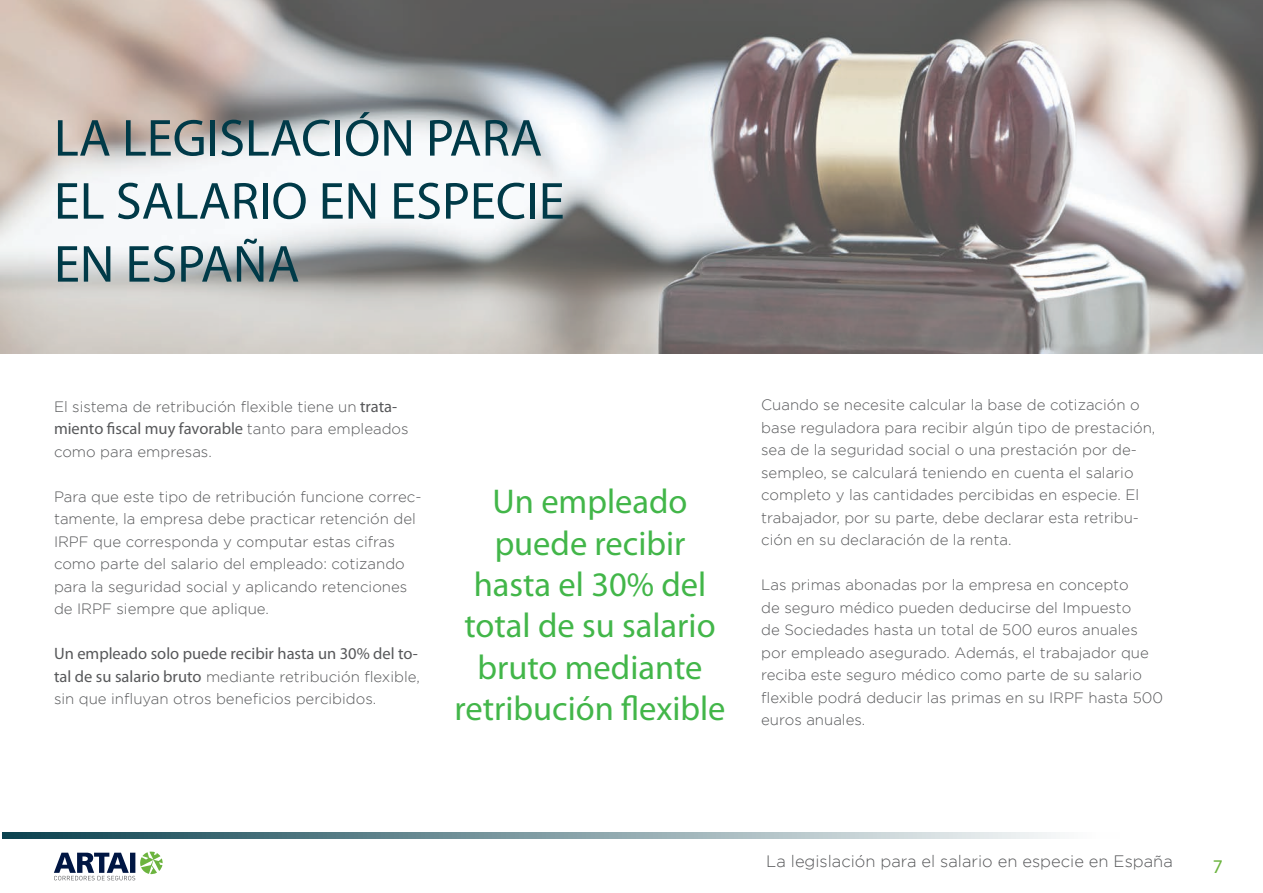
<style>
.page{position:relative;width:1263px;height:893px;background:#fff}
.page>*{position:absolute;margin:0;border:0;box-sizing:border-box;transform-origin:0 0}
.t1{font:52.5px/63px "Myriad Pro";color:#003a48}
.t2{font:34.5px/41.4px "Myriad Pro";color:#42b649;text-align:center}
.t3{font:19.5px "Myriad Pro";color:#6cb43f}
.t4{font:16.5px "Myriad Pro";color:#57585a}
.t5{font:300 16.5px "Gotham";color:#57585a}
.t6{font:300 15px/22.5px "Gotham";color:#57585a}
.s1{font-family:"Myriad Pro";font-weight:400;font-size:16.5px}
.s2{font-family:"Gotham";font-weight:300;font-size:15px}
</style>
<div class="page">
<svg style="left:2px;top:832px;width:1054px;height:7px;background:#7f9ba2"></svg>
<svg style="left:54px;top:851px;width:109px;height:29px"></svg>
<img style="left:0;top:0;width:1263px;height:353px">
<h1 class="t1" style="left:54px;top:106px;width:512px">LA LEGISLACIÓN PARA<br>EL SALARIO EN ESPECIE<br>EN ESPAÑA</h1>
<p class="t6" style="left:54px;top:395px;width:345px">El sistema de retribución flexible tiene un <span class="s1">trata-</span></p>
<p class="t4" style="left:54px;top:418px;width:356px">miento fiscal muy favorable <span class="s2">tanto para empleados</span></p>
<p class="t6" style="left:54px;top:440px;width:159px">como para empresas.</p>
<p class="t6" style="left:54px;top:485px;width:369px">Para que este tipo de retribución funcione correc&shy;tamente, la empresa debe practicar retención del IRPF que corresponda y computar estas cifras como parte del salario del empleado: cotizando para la seguridad social y aplicando retenciones de IRPF siempre que aplique.</p>
<p class="t4" style="left:54px;top:643px;width:365px">Un empleado solo puede recibir hasta un 30% del to-</p>
<p class="t6" style="left:54px;top:665px;width:367px"><span class="s1">tal de su salario bruto</span> mediante retribución flexible, sin que influyan otros beneficios percibidos.</p>
<h2 class="t2" style="left:454px;top:480px;width:273px">Un empleado puede recibir hasta el 30% del total de su salario bruto mediante retribución flexible</h2>
<p class="t6" style="left:761px;top:393px;width:396px">Cuando se necesite calcular la base de cotización o base reguladora para recibir algún tipo de prestación, sea de la seguridad social o una prestación por de&shy;sempleo, se calculará teniendo en cuenta el salario completo y las cantidades percibidas en especie. El trabajador, por su parte, debe declarar esta retribu&shy;ción en su declaración de la renta.</p>
<p class="t6" style="left:761px;top:573px;width:403px">Las primas abonadas por la empresa en concepto<br>de seguro médico pueden deducirse del Impuesto<br>de Sociedades hasta un total de 500 euros anuales por empleado asegurado. Además, el trabajador que reciba este seguro médico como parte de su salario flexible podrá deducir las primas en su IRPF hasta 500 euros anuales.</p>
<p class="t5" style="left:766px;top:852px;width:408px">La legislación para el salario en especie en España</p>
<h3 class="t3" style="left:1213px;top:854px;width:12px">7</h3>
</div>
